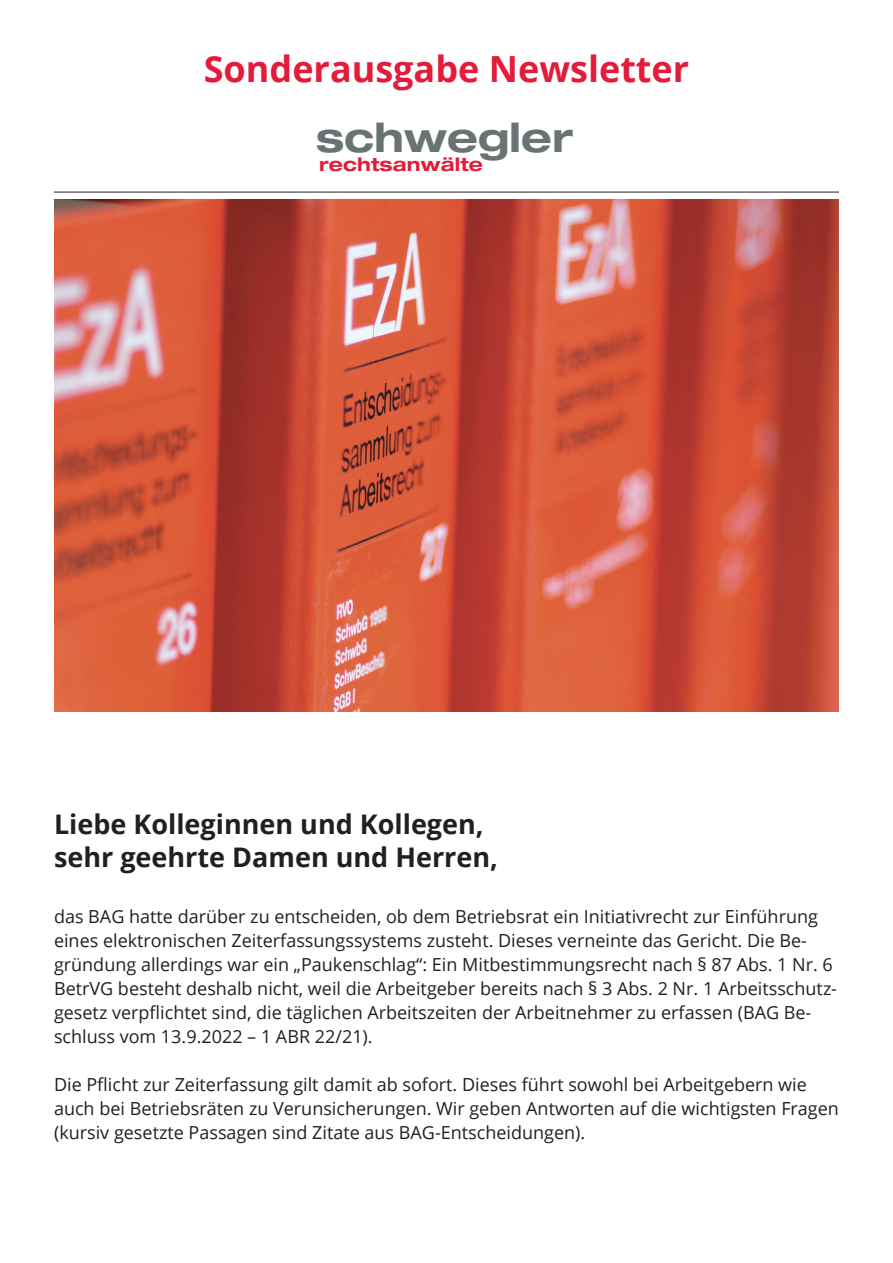
<style>
.page{position:relative;width:893px;height:1263px;background:#fff}
.page>*{position:absolute;margin:0;border:0;box-sizing:border-box;transform-origin:0 0}
.t1{font:700 expanded 40.5px "Helvetica Neue LT Pro";color:#697374}
.t2{font:700 36px "Open Sans";color:#e41c3b}
.t3{font:700 27px/32.4px "Open Sans";color:#231f20}
.t4{font:700 expanded 18.6px "Helvetica Neue LT Pro";letter-spacing:.01em;color:#e41c3b}
.t5{font:18px/24px "Open Sans";color:#231f20}
</style>
<div class="page">
<hr style="left:54px;top:192px;width:785px;height:1px;background:#231f20">
<img style="left:54px;top:200px;width:785px;height:511px">
<h2 class="t2" style="left:204px;top:43px;width:487px">Sonderausgabe Newsletter</h2>
<h1 class="t1" style="left:316px;top:112px;width:259px">schwegler</h1>
<p class="t4" style="left:319px;top:153px;width:165px">rechtsanwälte</p>
<h3 class="t3" style="left:54px;top:808px;width:446px">Liebe Kolleginnen und Kollegen, sehr geehrte Damen und Herren,</h3>
<p class="t5" style="left:54px;top:904px;width:785px">das BAG hatte darüber zu entscheiden, ob dem Betriebsrat ein Initiativrecht zur Einführung eines elektronischen Zeiterfassungssystems zusteht. Dieses verneinte das Gericht. Die Be&shy;gründung allerdings war ein „Paukenschlag“: Ein Mitbestimmungsrecht nach § 87 Abs. 1 Nr. 6<br>BetrVG besteht deshalb nicht, weil die Arbeitgeber bereits nach § 3 Abs. 2 Nr. 1 Arbeitsschutz&shy;gesetz verpflichtet sind, die täglichen Arbeitszeiten der Arbeitnehmer zu erfassen (BAG Be&shy;schluss vom 13.9.2022 – 1 ABR 22/21).</p>
<p class="t5" style="left:54px;top:1072px;width:786px">Die Pflicht zur Zeiterfassung gilt damit ab sofort. Dieses führt sowohl bei Arbeitgebern wie auch bei Betriebsräten zu Verunsicherungen. Wir geben Antworten auf die wichtigsten Fragen (kursiv gesetzte Passagen sind Zitate aus BAG-Entscheidungen).</p>
</div>
